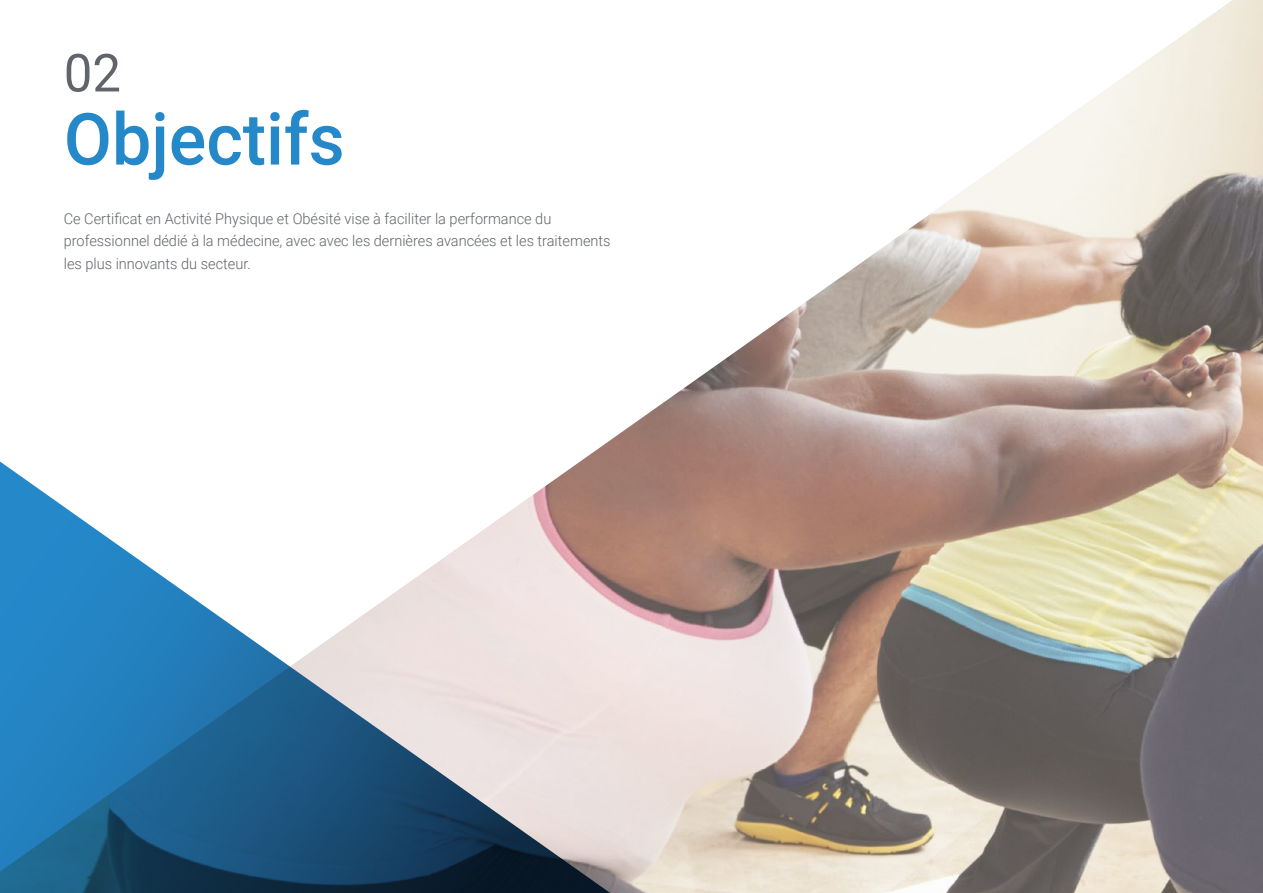
<style>
.page{position:relative;width:1263px;height:893px;background:#fff}
.page>*{position:absolute;margin:0;border:0;box-sizing:border-box;transform-origin:0 0}
.t1{font:500 72px "Roboto";color:#2488c9}
.t2{font:52.5px "Roboto";color:#61646a}
.t3{font:300 15px/22.5px "Roboto";color:#61646a}
</style>
<div class="page">
<img style="left:602px;top:0;width:661px;height:893px">
<svg style="left:0;top:446px;width:640px;height:447px"></svg>
<h2 class="t2" style="left:64px;top:36px;width:59px">02</h2>
<h1 class="t1" style="left:64px;top:89px;width:282px">Objectifs</h1>
<p class="t3" style="left:64px;top:207px;width:548px">Ce Certificat en Activité Physique et Obésité vise à faciliter la performance du professionnel dédié à la médecine, avec avec les dernières avancées et les traitements les plus innovants du secteur.</p>
</div>
